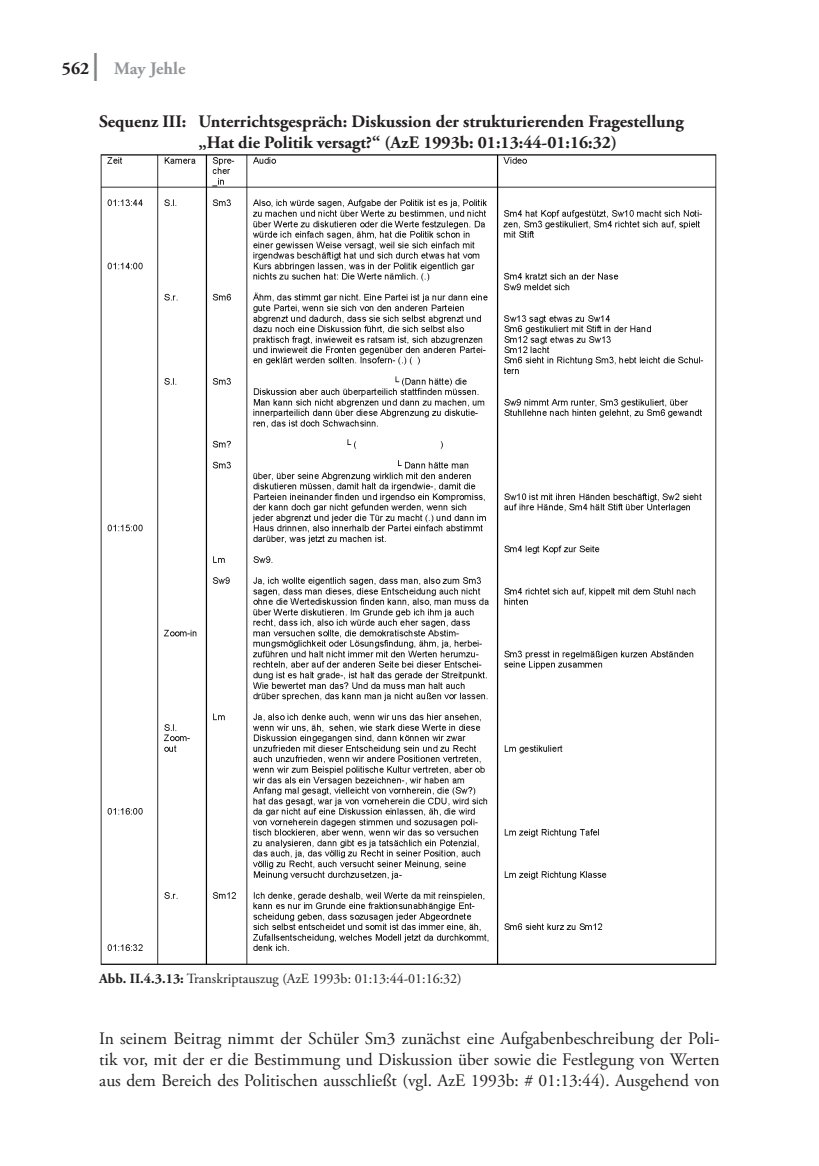
<style>
.page{position:relative;width:819px;height:1166px;background:#fff}
.page>*{position:absolute;margin:0;border:0;box-sizing:border-box;transform-origin:0 0}
.t1{font:17.5px/21px "Adobe Garamond Pro";color:#231f20;text-align:justify}
.t2{font:700 17.5px/21px "Adobe Garamond Pro";color:#231f20}
.t3{font:700 17.5px "Adobe Garamond Pro";color:#939598}
.t4{font:14px "Adobe Garamond Pro";color:#231f20}
.s1{color:#231f20}
.s2{font-size:28px;color:#808285}
.s3{font-weight:700}
</style>
<div class="page">
<img style="left:100px;top:154px;width:617px;height:811px">
<p class="t3" style="left:62px;top:58px;width:125px"><span class="s1">562</span> <span class="s2">|</span> May Jehle</p>
<p class="t2" style="left:198px;top:111px;width:486px;text-indent:-99px">Sequenz III: Unterrichtsgespräch: Diskussion der strukturierenden Fragestellung „Hat die Politik versagt?“ (AzE 1993b: 01:13:44-01:16:32)</p>
<p class="t4" style="left:99px;top:970px;width:364px"><span class="s3">Abb. II.4.3.13:</span> Transkriptauszug (AzE 1993b: 01:13:44-01:16:32)</p>
<p class="t1" style="left:99px;top:1028px;width:622px">In seinem Beitrag nimmt der Schüler Sm3 zunächst eine Aufgabenbeschreibung der Poli&shy;tik vor, mit der er die Bestimmung und Diskussion über sowie die Festlegung von Werten aus dem Bereich des Politischen ausschließt (vgl. AzE 1993b: # 01:13:44). Ausgehend von</p>
</div>
